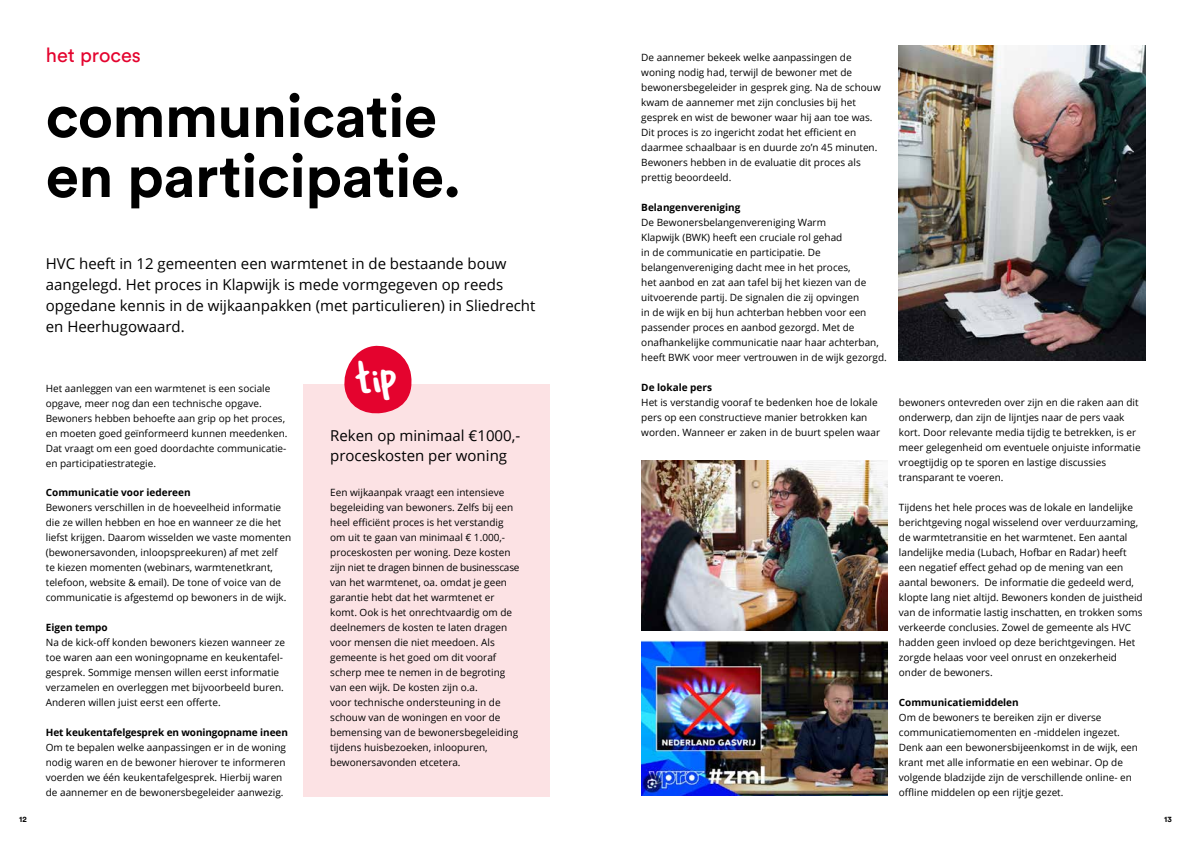
<style>
.page{position:relative;width:1191px;height:842px;background:#fff}
.page>*{position:absolute;margin:0;border:0;box-sizing:border-box;transform-origin:0 0}
.t1{font:700 60px/60px "Circular Pro";letter-spacing:-.01em;color:#000}
.t2{font:20px "Circular Pro";color:#e4032e}
.t3{font:15px/21px "Open Sans";color:#000}
.t4{font:10px/15px "Open Sans";color:#000}
.t5{font:700 10px "Open Sans";color:#000}
.t6{font:700 8px "Circular Pro";color:#000}
</style>
<div class="page">
<div style="left:303px;top:384px;width:246px;height:412px;background:#fce2e4"></div>
<img style="left:899px;top:46px;width:246px;height:315px">
<img style="left:641px;top:461px;width:246px;height:170px">
<img style="left:641px;top:641px;width:246px;height:155px">
<svg style="left:344px;top:345px;width:68px;height:69px"></svg>
<h2 class="t2" style="left:46px;top:42px;width:97px">het proces</h2>
<h1 class="t1" style="left:46px;top:83px;width:417px">communicatie en participatie.</h1>
<h3 class="t3" style="left:46px;top:253px;width:491px">HVC heeft in 12 gemeenten een warmtenet in de bestaande bouw aangelegd. Het proces in Klapwijk is mede vormgegeven op reeds opgedane kennis in de wijkaanpakken (met particulieren) in Sliedrecht en Heerhugowaard.</h3>
<p class="t4" style="left:46px;top:380px;width:243px">Het aanleggen van een warmtenet is een sociale opgave, meer nog dan een technische opgave.<br>Bewoners hebben behoefte aan grip op het proces, en moeten goed geïnformeerd kunnen meedenken.<br>Dat vraagt om een goed doordachte communicatie&shy;en participatiestrategie.</p>
<p class="t5" style="left:46px;top:485px;width:146px">Communicatie voor iedereen</p>
<p class="t4" style="left:46px;top:499px;width:247px">Bewoners verschillen in de hoeveelheid informatie die ze willen hebben en hoe en wanneer ze die het liefst krijgen. Daarom wisselden we vaste momenten (bewonersavonden, inloopspreekuren) af met zelf<br>te kiezen momenten (webinars, warmtenetkrant, telefoon, website &amp; email). De tone of voice van de communicatie is afgestemd op bewoners in de wijk.</p>
<p class="t5" style="left:46px;top:620px;width:63px">Eigen tempo</p>
<p class="t4" style="left:46px;top:634px;width:241px">Na de kick-off konden bewoners kiezen wanneer ze toe waren aan een woningopname en keukentafel&shy;gesprek. Sommige mensen willen eerst informatie verzamelen en overleggen met bijvoorbeeld buren.<br>Anderen willen juist eerst een offerte.</p>
<p class="t5" style="left:46px;top:725px;width:244px">Het keukentafelgesprek en woningopname ineen</p>
<p class="t4" style="left:46px;top:739px;width:242px">Om te bepalen welke aanpassingen er in de woning nodig waren en de bewoner hierover te informeren voerden we één keukentafelgesprek. Hierbij waren de aannemer en de bewonersbegeleider aanwezig.</p>
<h3 class="t3" style="left:330px;top:425px;width:191px;line-height:20px">Reken op minimaal €1000,- proceskosten per woning</h3>
<p class="t4" style="left:330px;top:484px;width:191px">Een wijkaanpak vraagt een intensieve begeleiding van bewoners. Zelfs bij een heel efficiënt proces is het verstandig om uit te gaan van minimaal € 1.000,- proceskosten per woning. Deze kosten zijn niet te dragen binnen de businesscase van het warmtenet, oa. omdat je geen garantie hebt dat het warmtenet er komt. Ook is het onrechtvaardig om de deelnemers de kosten te laten dragen voor mensen die niet meedoen. Als gemeente is het goed om dit vooraf scherp mee te nemen in de begroting van een wijk. De kosten zijn o.a.<br>voor technische ondersteuning in de schouw van de woningen en voor de bemensing van de bewonersbegeleiding tijdens huisbezoeken, inloopuren, bewonersavonden etcetera.</p>
<p class="t4" style="left:641px;top:49px;width:241px">De aannemer bekeek welke aanpassingen de woning nodig had, terwijl de bewoner met de bewonersbegeleider in gesprek ging. Na de schouw kwam de aannemer met zijn conclusies bij het gesprek en wist de bewoner waar hij aan toe was.<br>Dit proces is zo ingericht zodat het efficient en daarmee schaalbaar is en duurde zo’n 45 minuten.<br>Bewoners hebben in de evaluatie dit proces als prettig beoordeeld.</p>
<p class="t5" style="left:641px;top:200px;width:101px">Belangenvereniging</p>
<p class="t4" style="left:641px;top:214px;width:247px">De Bewonersbelangenvereniging Warm<br>Klapwijk (BWK) heeft een cruciale rol gehad<br>in de communicatie en participatie. De belangenvereniging dacht mee in het proces,<br>het aanbod en zat aan tafel bij het kiezen van de uitvoerende partij. De signalen die zij opvingen<br>in de wijk en bij hun achterban hebben voor een passender proces en aanbod gezorgd. Met de onafhankelijke communicatie naar haar achterban, heeft BWK voor meer vertrouwen in de wijk gezorgd.</p>
<p class="t5" style="left:641px;top:380px;width:72px">De lokale pers</p>
<p class="t4" style="left:641px;top:394px;width:240px">Het is verstandig vooraf te bedenken hoe de lokale pers op een constructieve manier betrokken kan worden. Wanneer er zaken in de buurt spelen waar</p>
<p class="t4" style="left:899px;top:394px;width:243px">bewoners ontevreden over zijn en die raken aan dit onderwerp, dan zijn de lijntjes naar de pers vaak kort. Door relevante media tijdig te betrekken, is er meer gelegenheid om eventuele onjuiste informatie vroegtijdig op te sporen en lastige discussies transparant te voeren.</p>
<p class="t4" style="left:899px;top:499px;width:245px">Tijdens het hele proces was de lokale en landelijke berichtgeving nogal wisselend over verduurzaming, de warmtetransitie en het warmtenet. Een aantal landelijke media (Lubach, Hofbar en Radar) heeft een negatief effect gehad op de mening van een aantal bewoners. De informatie die gedeeld werd, klopte lang niet altijd. Bewoners konden de juistheid van de informatie lastig inschatten, en trokken soms verkeerde conclusies. Zowel de gemeente als HVC hadden geen invloed op deze berichtgevingen. Het zorgde helaas voor veel onrust en onzekerheid onder de bewoners.</p>
<p class="t5" style="left:899px;top:695px;width:121px">Communicatiemiddelen</p>
<p class="t4" style="left:899px;top:709px;width:241px">Om de bewoners te bereiken zijn er diverse communicatiemomenten en -middelen ingezet.<br>Denk aan een bewonersbijeenkomst in de wijk, een krant met alle informatie en een webinar. Op de volgende bladzijde zijn de verschillende online- en offline middelen op een rijtje gezet.</p>
<p class="t6" style="left:19px;top:814px;width:9px">12</p>
<p class="t6" style="left:1164px;top:814px;width:9px">13</p>
</div>
